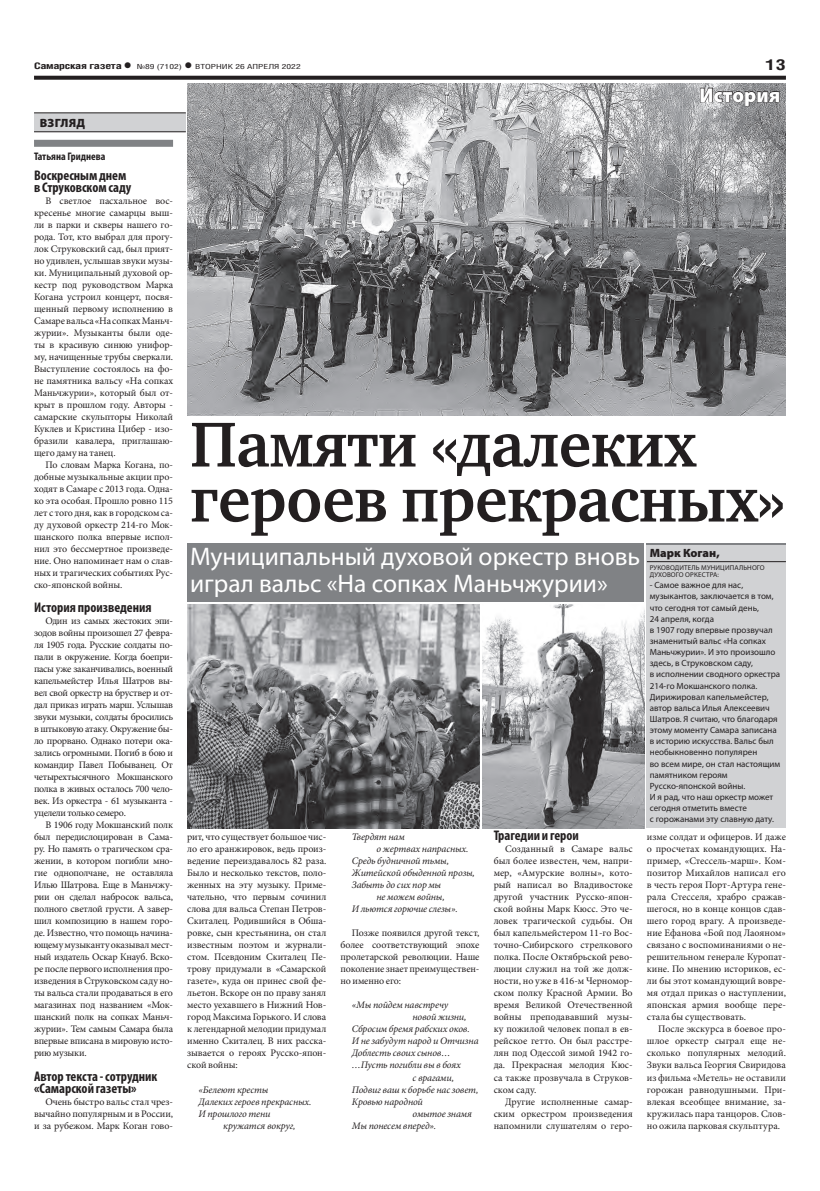
<style>
.page{position:relative;width:820px;height:1191px;background:#fff}
.page>*{position:absolute;margin:0;border:0;box-sizing:border-box;transform-origin:0 0}
.t1{font:700 65px/55px "Charter C";letter-spacing:-.01em;color:#231f20;scale:.95 1}
.t2{font:25.5px/27px "Myriad Pro";color:#fff}
.t3{font:900 20px "Myriad Pro";color:#fff}
.t4{font:700 15px "Helios Cond";color:#231f20;scale:1.4 1}
.t5{font:700 condensed 14px/12px "Myriad Pro";color:#231f20}
.t6{font:900 12px "Myriad Pro";color:#231f20}
.t7{font:700 condensed 11px "Myriad Pro";color:#231f20}
.t8{font:10px/12px "Minion Pro";letter-spacing:-.01em;color:#231f20;text-align:justify}
.t9{font:italic 10px "Minion Pro";letter-spacing:-.01em;color:#231f20}
.t10{font:9px/11.1px "Myriad Pro";color:#231f20}
.t11{font:700 9px "Helios Cond";letter-spacing:-.02em;color:#231f20;scale:1.4 1}
.t12{font:7px/7.1px "Myriad Pro";letter-spacing:.02em;color:#231f20}
.t13{font:7px "Helios Cond";color:#231f20;scale:1.4 1}
.s1{font-size:16px}
.s2{font-weight:700;font-size:16px}
</style>
<div class="page">
<svg style="left:34px;top:76px;width:751px;height:4px;background:#322f2f"></svg>
<img style="left:187px;top:83px;width:598px;height:332px">
<svg style="left:699px;top:87px;width:81px;height:22px;background:#868688"></svg>
<div style="left:34px;top:140px;width:139px;height:7px;background:#808285"></div>
<div style="left:34px;top:113px;width:152px;height:19px;background:#d1d2d4"></div>
<hr style="left:34px;top:113px;width:152px;height:1px;background:#231f20">
<hr style="left:34px;top:131px;width:152px;height:1px;background:#231f20">
<div style="left:187px;top:543px;width:456px;height:59px;background:#808285"></div>
<hr style="left:646px;top:543px;width:139px;height:3px;background:#808285">
<div style="left:646px;top:545px;width:139px;height:283px;background:#d1d2d4"></div>
<hr style="left:646px;top:561px;width:139px;height:1px;background:#231f20">
<img style="left:187px;top:604px;width:292px;height:224px">
<img style="left:482px;top:604px;width:161px;height:224px">
<p class="t11" style="left:34px;top:61px;width:71px">Самарская газета<span class="s1">•</span></p>
<p class="t13" style="left:137px;top:63px;width:118px">№89 (7102) <span class="s2">•</span> вторник 26 апреля 2022</p>
<h3 class="t4" style="left:765px;top:55px;width:16px">13</h3>
<h3 class="t3" style="left:699px;top:84px;width:82px">История</h3>
<p class="t6" style="left:40px;top:116px;width:47px">Взгляд</p>
<p class="t7" style="left:34px;top:150px;width:73px">Татьяна Гриднева</p>
<h3 class="t5" style="left:34px;top:169px;width:99px">Воскресным днем в Струковском саду</h3>
<p class="t8" style="left:34px;top:195px;width:140px;text-indent:11px">В светлое пасхальное вос&shy;кресенье многие самарцы выш&shy;ли в парки и скверы нашего го&shy;рода. Тот, кто выбрал для прогу&shy;лок Струковский сад, был прият&shy;но удивлен, услышав звуки музы&shy;ки. Муниципальный духовой ор&shy;кестр под руководством Марка Когана устроил концерт, посвя&shy;щенный первому исполнению в Самаре вальса «На сопках Маньч&shy;журии». Музыканты были оде&shy;ты в красивую синюю унифор&shy;му, начищенные трубы сверкали.<br>Выступление состоялось на фо&shy;не памятника вальсу «На сопках Маньчжурии», который был от&shy;крыт в прошлом году. Авторы - самарские скульпторы Николай Куклев и Кристина Цибер - изо&shy;бразили кавалера, приглашаю&shy;щего даму на танец.</p>
<p class="t8" style="left:34px;top:459px;width:140px;text-indent:11px">По словам Марка Когана, по&shy;добные музыкальные акции про&shy;ходят в Самаре с 2013 года. Одна&shy;ко эта особая. Прошло ровно 115 лет с того дня, как в городском са&shy;ду духовой оркестр 214-го Мок&shy;шанского полка впервые испол&shy;нил это бессмертное произведе&shy;ние. Оно напоминает нам о слав&shy;ных и трагических событиях Рус&shy;ско-японской войны.</p>
<h3 class="t5" style="left:34px;top:601px;width:119px">История произведения</h3>
<p class="t8" style="left:34px;top:615px;width:140px;text-indent:11px">Один из самых жестоких эпи&shy;зодов войны произошел 27 февра&shy;ля 1905 года. Русские солдаты по&shy;пали в окружение. Когда боепри&shy;пасы уже заканчивались, военный капельмейстер Илья Шатров вы&shy;вел свой оркестр на бруствер и от&shy;дал приказ играть марш. Услышав звуки музыки, солдаты бросились в штыковую атаку. Окружение бы&shy;ло прорвано. Однако потери ока&shy;зались огромными. Погиб в бою и командир Павел Побыванец. От четырехтысячного Мокшанского полка в живых осталось 700 чело&shy;век. Из оркестра - 61 музыканта - уцелели только семеро.</p>
<p class="t8" style="left:34px;top:819px;width:140px;text-indent:11px">В 1906 году Мокшанский полк был передислоцирован в Сама&shy;ру. Но память о трагическом сра&shy;жении, в котором погибли мно&shy;гие однополчане, не оставляла Илью Шатрова. Еще в Маньчжу&shy;рии он сделал набросок вальса, полного светлой грусти. А завер&shy;шил композицию в нашем горо&shy;де. Известно, что помощь начина&shy;ющему музыканту оказывал мест&shy;ный издатель Оскар Кнауб. Вско&shy;ре после первого исполнения про&shy;изведения в Струковском саду но&shy;ты вальса стали продаваться в его магазинах под названием «Мок&shy;шанский полк на сопках Маньч&shy;журии». Тем самым Самара была впервые вписана в мировую исто&shy;рию музыки.</p>
<h3 class="t5" style="left:34px;top:1069px;width:125px">Автор текста - сотрудник «Самарской газеты»</h3>
<p class="t8" style="left:34px;top:1095px;width:140px;text-indent:11px">Очень быстро вальс стал чрез&shy;вычайно популярным и в России, и за рубежом. Марк Коган гово-</p>
<h1 class="t1" style="left:190px;top:418px;width:628px">Памяти «далеких героев прекрасных»</h1>
<h2 class="t2" style="left:190px;top:543px;width:451px">Муниципальный духовой оркестр вновь играл вальс «На сопках Маньчжурии»</h2>
<p class="t6" style="left:649px;top:546px;width:71px">Марк Коган,</p>
<p class="t12" style="left:649px;top:564px;width:116px">руководитель муниципального духового оркестра:</p>
<p class="t10" style="left:649px;top:579px;width:132px">- Самое важное для нас, музыкантов, заключается в том, что сегодня тот самый день,<br>24 апреля, когда<br>в 1907 году впервые прозвучал знаменитый вальс «На сопках<br>Маньчжурии». И это произошло здесь, в Струковском саду,<br>в исполнении сводного оркестра<br>214-го Мокшанского полка.<br>Дирижировал капельмейстер, автор вальса Илья Алексеевич<br>Шатров. Я считаю, что благодаря этому моменту Самара записана в историю искусства. Вальс был необыкновенно популярен<br>во всем мире, он стал настоящим памятником героям<br>Русско-японской войны.<br>И я рад, что наш оркестр может сегодня отметить вместе<br>с горожанами эту славную дату.</p>
<p class="t8" style="left:187px;top:831px;width:140px">рит, что существует большое чис&shy;ло его аранжировок, ведь произ&shy;ведение переиздавалось 82 раза.<br>Было и несколько текстов, поло&shy;женных на эту музыку. Приме&shy;чательно, что первым сочинил слова для вальса Степан Петров-Скиталец. Родившийся в Обша&shy;ровке, сын крестьянина, он стал известным поэтом и журнали&shy;стом. Псевдоним Скиталец Пе&shy;трову придумали в «Самарской газете», куда он принес свой фе&shy;льетон. Вскоре он по праву занял место уехавшего в Нижний Нов&shy;город Максима Горького. И слова к легендарной мелодии придумал именно Скиталец. В них расска&shy;зывается о героях Русско-япон&shy;ской войны:</p>
<p class="t9" style="left:198px;top:1082px;width:71px">«Белеют кресты</p>
<p class="t9" style="left:198px;top:1094px;width:114px">Далеких героев прекрасных.</p>
<p class="t9" style="left:198px;top:1106px;width:73px">И прошлого тени</p>
<p class="t9" style="left:223px;top:1118px;width:74px">кружатся вокруг,</p>
<p class="t9" style="left:351px;top:830px;width:54px">Твердят нам</p>
<p class="t9" style="left:376px;top:842px;width:94px">о жертвах напрасных.</p>
<p class="t9" style="left:351px;top:854px;width:99px">Средь будничной тьмы,</p>
<p class="t9" style="left:351px;top:866px;width:125px">Житейской обыденной прозы,</p>
<p class="t9" style="left:351px;top:878px;width:91px">Забыть до сих пор мы</p>
<p class="t9" style="left:376px;top:890px;width:70px">не можем войны,</p>
<p class="t9" style="left:351px;top:902px;width:107px">И льются горючие слезы».</p>
<p class="t8" style="left:340px;top:927px;width:140px;text-indent:11px">Позже появился другой текст, более соответствующий эпохе пролетарской революции. Наше поколение знает преимуществен&shy;но именно его:</p>
<p class="t9" style="left:351px;top:998px;width:98px">«Мы пойдем навстречу</p>
<p class="t9" style="left:412px;top:1010px;width:55px">новой жизни,</p>
<p class="t9" style="left:351px;top:1022px;width:119px">Сбросим бремя рабских оков.</p>
<p class="t9" style="left:351px;top:1034px;width:128px">И не забудут народ и Отчизна</p>
<p class="t9" style="left:351px;top:1046px;width:100px">Доблесть своих сынов…</p>
<p class="t9" style="left:351px;top:1058px;width:110px">…Пусть погибли вы в боях</p>
<p class="t9" style="left:412px;top:1070px;width:43px">с врагами,</p>
<p class="t9" style="left:351px;top:1082px;width:128px">Подвиг ваш к борьбе нас зовет,</p>
<p class="t9" style="left:351px;top:1094px;width:73px">Кровью народной</p>
<p class="t9" style="left:412px;top:1106px;width:61px">омытое знамя</p>
<p class="t9" style="left:351px;top:1118px;width:86px">Мы понесем вперед».</p>
<h3 class="t5" style="left:493px;top:829px;width:87px">Трагедии и герои</h3>
<p class="t8" style="left:493px;top:843px;width:140px;text-indent:11px">Созданный в Самаре вальс был более известен, чем, напри&shy;мер, «Амурские волны», кото&shy;рый написал во Владивостоке другой участник Русско-япон&shy;ской войны Марк Кюсс. Это че&shy;ловек трагической судьбы. Он был капельмейстером 11-го Вос&shy;точно-Сибирского стрелкового полка. После Октябрьской рево&shy;люции служил на той же долж&shy;ности, но уже в 416-м Черномор&shy;ском полку Красной Армии. Во время Великой Отечественной войны преподававший музы&shy;ку пожилой человек попал в ев&shy;рейское гетто. Он был расстре&shy;лян под Одессой зимой 1942 го&shy;да. Прекрасная мелодия Кюс&shy;са также прозвучала в Струков&shy;ском саду.</p>
<p class="t8" style="left:493px;top:1095px;width:140px;text-indent:11px">Другие исполненные самар&shy;ским оркестром произведения напомнили слушателям о геро-</p>
<p class="t8" style="left:646px;top:831px;width:140px">изме солдат и офицеров. И даже о просчетах командующих. На&shy;пример, «Стессель-марш». Ком&shy;позитор Михайлов написал его в честь героя Порт-Артура гене&shy;рала Стесселя, храбро сражав&shy;шегося, но в конце концов сдав&shy;шего город врагу. А произведе&shy;ние Ефанова «Бой под Лаояном» связано с воспоминаниями о не&shy;решительном генерале Куропат&shy;кине. По мнению историков, ес&shy;ли бы этот командующий вовре&shy;мя отдал приказ о наступлении, японская армия вообще пере&shy;стала бы существовать.</p>
<p class="t8" style="left:646px;top:1023px;width:140px;text-indent:11px">После экскурса в боевое про&shy;шлое оркестр сыграл еще не&shy;сколько популярных мелодий.<br>Звуки вальса Георгия Свиридова из фильма «Метель» не оставили горожан равнодушными. При&shy;влекая всеобщее внимание, за&shy;кружилась пара танцоров. Слов&shy;но ожила парковая скульптура.</p>
</div>
